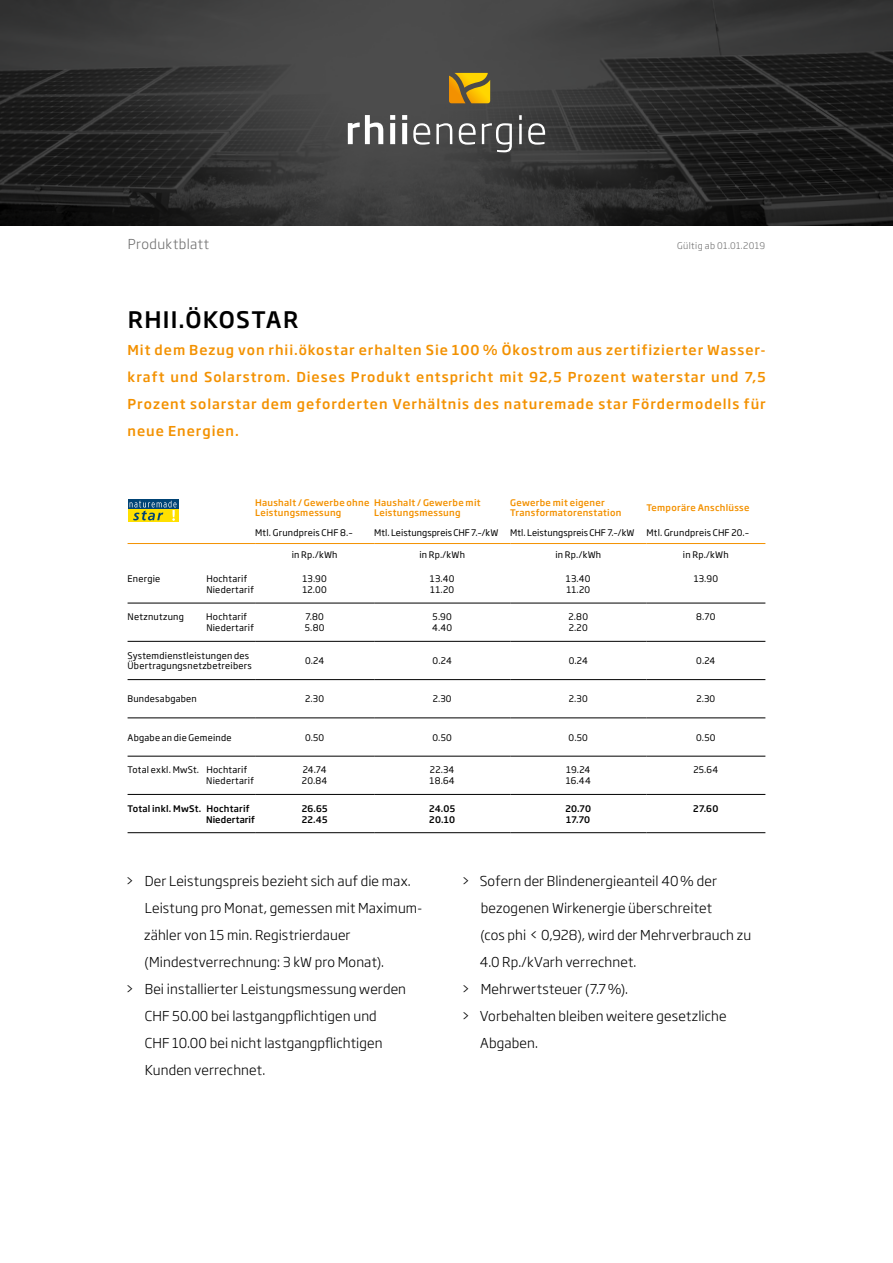
<style>
.page{position:relative;width:893px;height:1263px;background:#fff}
.page>*{position:absolute;margin:0;border:0;box-sizing:border-box;transform-origin:0 0}
.t1{font:500 22.5px "Soho Gothic Pro";letter-spacing:.055em;color:#000}
.t2{font:300 13.5px "Soho Gothic Pro";letter-spacing:.01em;color:#000}
.t3{font:500 13.5px/27px "Soho Gothic Pro";letter-spacing:.07em;color:#f39100;text-align:justify}
.t4{font:300 13.5px "Soho Gothic Pro";letter-spacing:.03em;color:#6e6e6e}
.t5{font:9px/10.8px "Soho Gothic Pro";letter-spacing:.025em;color:#000}
.t6{font:500 9px/10.8px "Soho Gothic Pro";letter-spacing:.03em;color:#f39100}
.t7{font:500 9px/10.8px "Soho Gothic Pro";letter-spacing:.025em;color:#000}
.t8{font:9px "Soho Gothic Pro";letter-spacing:.005em;color:#000}
.t9{font:300 9px "Soho Gothic Pro";letter-spacing:.04em;color:#6e6e6e}
</style>
<div class="page">
<svg style="left:0;top:0;width:893px;height:225px;background:#323232"></svg>
<svg style="left:448px;top:73px;width:42px;height:30px"></svg>
<svg style="left:348px;top:115px;width:35px;height:29px"></svg>
<svg style="left:390px;top:115px;width:5px;height:29px"></svg>
<svg style="left:402px;top:115px;width:5px;height:29px"></svg>
<svg style="left:413px;top:123px;width:17px;height:22px"></svg>
<svg style="left:436px;top:123px;width:16px;height:21px"></svg>
<svg style="left:459px;top:123px;width:17px;height:22px"></svg>
<svg style="left:482px;top:123px;width:30px;height:29px"></svg>
<hr style="left:519px;top:124px;width:3px;height:20px;background:#fff">
<svg style="left:519px;top:115px;width:3px;height:5px"></svg>
<svg style="left:528px;top:123px;width:17px;height:22px"></svg>
<hr style="left:128px;top:543px;width:127px;height:1px;background:#f39100">
<hr style="left:255px;top:543px;width:119px;height:1px;background:#f39100">
<hr style="left:374px;top:543px;width:136px;height:1px;background:#f39100">
<hr style="left:510px;top:543px;width:136px;height:1px;background:#f39100">
<hr style="left:646px;top:543px;width:119px;height:1px;background:#f39100">
<hr style="left:128px;top:832px;width:127px;height:1px;background:#000">
<hr style="left:255px;top:832px;width:119px;height:1px;background:#000">
<hr style="left:374px;top:832px;width:136px;height:1px;background:#000">
<hr style="left:510px;top:832px;width:136px;height:1px;background:#000">
<hr style="left:646px;top:832px;width:119px;height:1px;background:#000">
<hr style="left:128px;top:641px;width:127px;height:1px;background:#000">
<hr style="left:255px;top:641px;width:119px;height:1px;background:#000">
<hr style="left:374px;top:641px;width:136px;height:1px;background:#000">
<hr style="left:510px;top:641px;width:136px;height:1px;background:#000">
<hr style="left:646px;top:641px;width:119px;height:1px;background:#000">
<hr style="left:128px;top:679px;width:127px;height:1px;background:#000">
<hr style="left:255px;top:679px;width:119px;height:1px;background:#000">
<hr style="left:374px;top:679px;width:136px;height:1px;background:#000">
<hr style="left:510px;top:679px;width:136px;height:1px;background:#000">
<hr style="left:646px;top:679px;width:119px;height:1px;background:#000">
<hr style="left:128px;top:718px;width:127px;height:1px;background:#000">
<hr style="left:255px;top:718px;width:119px;height:1px;background:#000">
<hr style="left:374px;top:718px;width:136px;height:1px;background:#000">
<hr style="left:510px;top:718px;width:136px;height:1px;background:#000">
<hr style="left:646px;top:718px;width:119px;height:1px;background:#000">
<hr style="left:128px;top:756px;width:127px;height:1px;background:#000">
<hr style="left:255px;top:756px;width:119px;height:1px;background:#000">
<hr style="left:374px;top:756px;width:136px;height:1px;background:#000">
<hr style="left:510px;top:756px;width:136px;height:1px;background:#000">
<hr style="left:646px;top:756px;width:119px;height:1px;background:#000">
<hr style="left:128px;top:794px;width:127px;height:1px;background:#000">
<hr style="left:255px;top:794px;width:119px;height:1px;background:#000">
<hr style="left:374px;top:794px;width:136px;height:1px;background:#000">
<hr style="left:510px;top:794px;width:136px;height:1px;background:#000">
<hr style="left:646px;top:794px;width:119px;height:1px;background:#000">
<hr style="left:128px;top:603px;width:127px;height:1px;background:#000">
<hr style="left:255px;top:603px;width:119px;height:1px;background:#000">
<hr style="left:374px;top:603px;width:136px;height:1px;background:#000">
<hr style="left:510px;top:603px;width:136px;height:1px;background:#000">
<hr style="left:646px;top:603px;width:119px;height:1px;background:#000">
<svg style="left:128px;top:499px;width:51px;height:23px"></svg>
<div style="left:128px;top:509px;width:40px;height:13px;background:#ffe000"></div>
<div style="left:169px;top:509px;width:9px;height:13px;background:#ffe000"></div>
<svg style="left:130px;top:500px;width:47px;height:21px"></svg>
<p class="t4" style="left:128px;top:233px;width:83px">Produktblatt</p>
<p class="t9" style="left:677px;top:238px;width:89px">Gültig ab 01.01.2019</p>
<h1 class="t1" style="left:128px;top:302px;width:172px">RHII.ÖKOSTAR</h1>
<p class="t3" style="left:128px;top:336px;width:640px">Mit dem Bezug von rhii.ökostar erhalten Sie 100 % Ökostrom aus zertifizierter Wasser&shy;kraft und Solarstrom. Dieses Produkt entspricht mit 92,5 Prozent waterstar und 7,5<br>Prozent solarstar dem geforderten Verhältnis des naturemade star Fördermodells für neue Energien.</p>
<p class="t6" style="left:255px;top:496px;width:116px">Haushalt / Gewerbe ohne<br>Leistungsmessung</p>
<p class="t6" style="left:374px;top:496px;width:108px">Haushalt / Gewerbe mit<br>Leistungsmessung</p>
<p class="t6" style="left:510px;top:496px;width:113px">Gewerbe mit eigener<br>Transformatorenstation</p>
<p class="t6" style="left:646px;top:502px;width:105px">Temporäre Anschlüsse</p>
<p class="t5" style="left:255px;top:527px;width:99px">Mtl. Grundpreis CHF 8.–</p>
<p class="t8" style="left:374px;top:526px;width:126px">Mtl. Leistungspreis CHF 7.–/kW</p>
<p class="t8" style="left:510px;top:526px;width:126px">Mtl. Leistungspreis CHF 7.–/kW</p>
<p class="t5" style="left:646px;top:527px;width:104px">Mtl. Grundpreis CHF 20.–</p>
<p class="t5" style="left:292px;top:549px;width:47px">in Rp./kWh</p>
<p class="t5" style="left:419px;top:549px;width:47px">in Rp./kWh</p>
<p class="t5" style="left:555px;top:549px;width:47px">in Rp./kWh</p>
<p class="t5" style="left:683px;top:549px;width:47px">in Rp./kWh</p>
<p class="t5" style="left:128px;top:573px;width:34px">Energie</p>
<p class="t5" style="left:206px;top:573px;width:49px">Hochtarif<br>Niedertarif</p>
<p class="t5" style="left:302px;top:573px;width:26px">13.90<br>12.00</p>
<p class="t5" style="left:430px;top:573px;width:26px">13.40<br>11.20</p>
<p class="t5" style="left:566px;top:573px;width:26px">13.40<br>11.20</p>
<p class="t5" style="left:694px;top:573px;width:26px">13.90</p>
<p class="t5" style="left:128px;top:611px;width:58px">Netznutzung</p>
<p class="t5" style="left:206px;top:611px;width:49px">Hochtarif<br>Niedertarif</p>
<p class="t5" style="left:305px;top:611px;width:21px">7.80<br>5.80</p>
<p class="t5" style="left:432px;top:611px;width:21px">5.90<br>4.40</p>
<p class="t5" style="left:569px;top:611px;width:21px">2.80<br>2.20</p>
<p class="t5" style="left:696px;top:611px;width:21px">8.70</p>
<p class="t5" style="left:128px;top:649px;width:126px">Systemdienstleistungen des<br>Übertragungsnetzbetreibers</p>
<p class="t5" style="left:305px;top:655px;width:21px">0.24</p>
<p class="t5" style="left:433px;top:655px;width:21px">0.24</p>
<p class="t5" style="left:569px;top:655px;width:21px">0.24</p>
<p class="t5" style="left:696px;top:655px;width:21px">0.24</p>
<p class="t5" style="left:128px;top:693px;width:71px">Bundesabgaben</p>
<p class="t5" style="left:305px;top:693px;width:20px">2.30</p>
<p class="t5" style="left:433px;top:693px;width:20px">2.30</p>
<p class="t5" style="left:569px;top:693px;width:20px">2.30</p>
<p class="t5" style="left:696px;top:693px;width:20px">2.30</p>
<p class="t5" style="left:128px;top:731px;width:106px">Abgabe an die Gemeinde</p>
<p class="t5" style="left:305px;top:731px;width:21px">0.50</p>
<p class="t5" style="left:433px;top:731px;width:21px">0.50</p>
<p class="t5" style="left:569px;top:731px;width:21px">0.50</p>
<p class="t5" style="left:696px;top:731px;width:21px">0.50</p>
<p class="t5" style="left:206px;top:764px;width:49px;text-indent:-79px">Total exkl. MwSt. Hochtarif<br>Niedertarif</p>
<p class="t5" style="left:302px;top:764px;width:27px">24.74<br>20.84</p>
<p class="t5" style="left:430px;top:764px;width:27px">22.34<br>18.64</p>
<p class="t5" style="left:566px;top:764px;width:27px">19.24<br>16.44</p>
<p class="t5" style="left:693px;top:764px;width:26px">25.64</p>
<p class="t7" style="left:206px;top:802px;width:50px;text-indent:-79px">Total inkl. MwSt. Hochtarif<br>Niedertarif</p>
<p class="t7" style="left:302px;top:802px;width:27px">26.65<br>22.45</p>
<p class="t7" style="left:429px;top:802px;width:27px">24.05<br>20.10</p>
<p class="t7" style="left:565px;top:802px;width:27px">20.70<br>17.70</p>
<p class="t7" style="left:693px;top:802px;width:27px">27.60</p>
<p class="t2" style="left:125px;top:870px;width:287px">&gt; Der Leistungspreis bezieht sich auf die max.</p>
<p class="t2" style="left:145px;top:897px;width:279px">Leistung pro Monat, gemessen mit Maximum-</p>
<p class="t2" style="left:144px;top:924px;width:208px">zähler von 15 min. Registrierdauer</p>
<p class="t2" style="left:145px;top:951px;width:241px">(Mindestverrechnung: 3 kW pro Monat).</p>
<p class="t2" style="left:125px;top:978px;width:282px">&gt; Bei installierter Leistungsmessung werden</p>
<p class="t2" style="left:145px;top:1005px;width:233px">CHF 50.00 bei lastgangpflichtigen und</p>
<p class="t2" style="left:145px;top:1032px;width:239px">CHF 10.00 bei nicht lastgangpflichtigen</p>
<p class="t2" style="left:145px;top:1059px;width:122px">Kunden verrechnet.</p>
<p class="t2" style="left:461px;top:870px;width:257px">&gt; Sofern der Blindenergieanteil 40% der</p>
<p class="t2" style="left:481px;top:897px;width:233px">bezogenen Wirkenergie überschreitet</p>
<p class="t2" style="left:480px;top:924px;width:272px">(cos phi &lt; 0,928), wird der Mehrverbrauch zu</p>
<p class="t2" style="left:480px;top:951px;width:158px">4.0 Rp./kVarh verrechnet.</p>
<p class="t2" style="left:461px;top:978px;width:169px">&gt; Mehrwertsteuer (7.7%).</p>
<p class="t2" style="left:461px;top:1005px;width:267px">&gt; Vorbehalten bleiben weitere gesetzliche</p>
<p class="t2" style="left:480px;top:1032px;width:59px">Abgaben.</p>
</div>
